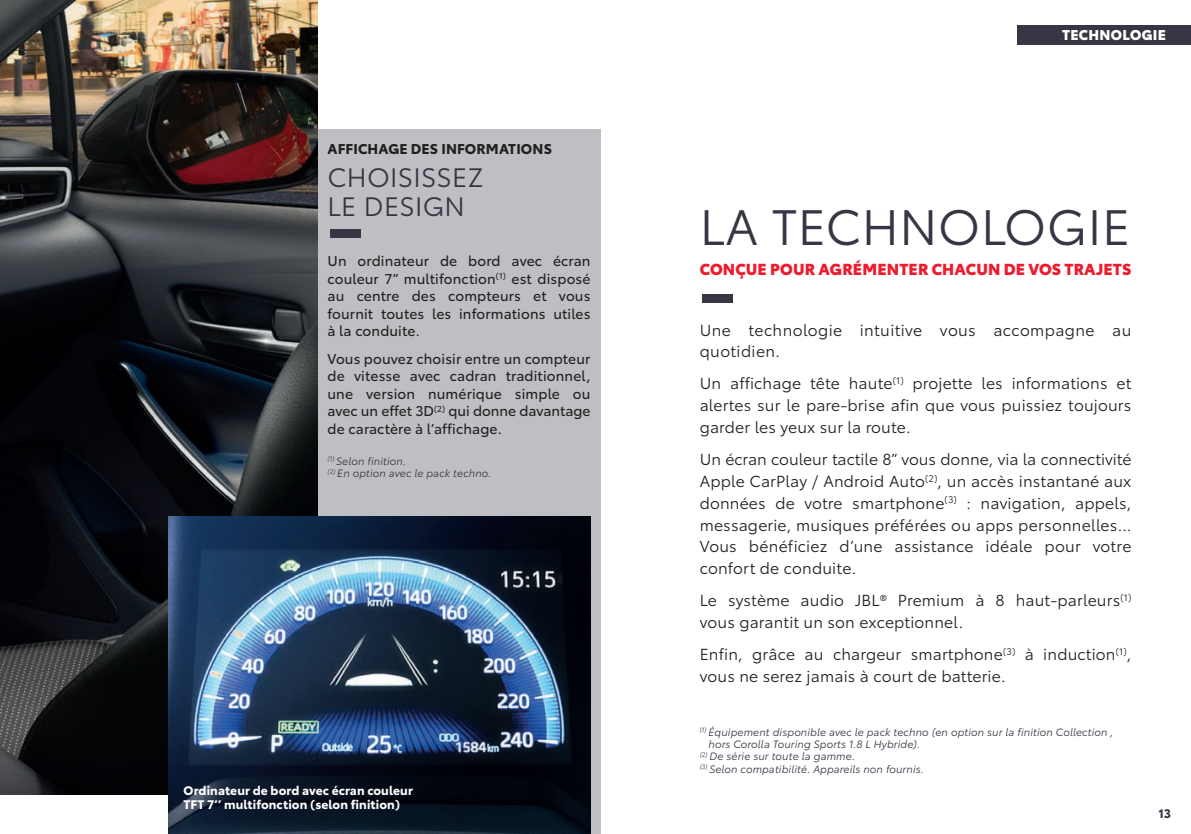
<style>
.page{position:relative;width:1191px;height:834px;background:#fff}
.page>*{position:absolute;margin:0;border:0;box-sizing:border-box;transform-origin:0 0}
.t1{font:900 56px "Toyota Type";color:#383644;scale:1.2 1}
.t2{font:49px "Toyota Type";letter-spacing:.01em;color:#383644}
.t3{font:26.25px "Toyota Type";letter-spacing:.01em;color:#383644}
.t4{font:15.75px/21.9px "Toyota Type";letter-spacing:.01em;color:#231f20}
.t5{font:900 15.75px "Toyota Type";letter-spacing:.01em;color:#ee1b2d}
.t6{font:14px/17.5px "Toyota Type";letter-spacing:.01em;color:#231f20;text-align:justify}
.t7{font:700 14px "Toyota Type";letter-spacing:.01em;color:#231f20}
.J_BODY{font:900 14px "Toyota Type";letter-spacing:.025em;color:#fff}
.J_BODY_SUB_HEAD{font:700 12.25px/14px "Toyota Type";letter-spacing:.01em;color:#fff}
.t8{font:700 12.25px "Toyota Type";color:#383644}
.t9{font:italic 10.5px/12.2px "Toyota Type";letter-spacing:.01em;color:#383644}
</style>
<div class="page">
<div style="left:169px;top:129px;width:431px;height:704px;background:#bebfc2"></div>
<img style="left:0;top:0;width:317px;height:794px">
<img style="left:169px;top:516px;width:421px;height:317px">
<div style="left:1017px;top:25px;width:174px;height:20px;background:#383644"></div>
<p class="t7" style="left:327px;top:138px;width:226px">AFFICHAGE DES INFORMATIONS</p>
<p class="t3" style="left:327px;top:159px;width:158px">CHOISISSEZ</p>
<p class="t3" style="left:327px;top:187px;width:139px">LE DESIGN</p>
<p class="t1" style="left:327px;top:184px;width:32px">–</p>
<p class="t6" style="left:327px;top:251px;width:264px">Un ordinateur de bord avec écran couleur 7” multifonction<sup>(1)</sup> est disposé au centre des compteurs et vous fournit toutes les informations utiles à la conduite.</p>
<p class="t6" style="left:327px;top:349px;width:264px">Vous pouvez choisir entre un compteur de vitesse avec cadran traditionnel, une version numérique simple ou avec un effet 3D<sup>(2)</sup> qui donne davantage de caractère à l’affichage.</p>
<p class="t9" style="left:327px;top:454px;width:165px"><sup>(1)</sup> Selon finition.<br><sup>(2)</sup> En option avec le pack techno.</p>
<p class="J_BODY_SUB_HEAD" style="left:184px;top:782px;width:231px">Ordinateur de bord avec écran couleur<br>TFT 7’’ multifonction (selon finition)</p>
<p class="J_BODY" style="left:1062px;top:24px;width:106px">TECHNOLOGIE</p>
<p class="t2" style="left:699px;top:191px;width:432px">LA TECHNOLOGIE</p>
<p class="t5" style="left:699px;top:257px;width:433px">CONÇUE POUR AGRÉMENTER CHACUN DE VOS TRAJETS</p>
<p class="t1" style="left:699px;top:249px;width:32px">–</p>
<p class="t4" style="left:699px;top:318px;width:433px">Une technologie intuitive vous accompagne au quotidien.</p>
<p class="t4" style="left:699px;top:371px;width:433px;text-align:justify">Un affichage tête haute<sup>(1)</sup> projette les informations et alertes sur le pare-brise afin que vous puissiez toujours garder les yeux sur la route.</p>
<p class="t4" style="left:699px;top:447px;width:433px;text-align:justify">Un écran couleur tactile 8” vous donne, via la connectivité Apple CarPlay / Android Auto<sup>(2)</sup>, un accès instantané aux données de votre smartphone<sup>(3)</sup> : navigation, appels, messagerie, musiques préférées ou apps personnelles… Vous bénéficiez d’une assistance idéale pour votre confort de conduite.</p>
<p class="t4" style="left:699px;top:588px;width:433px">Le système audio JBL® Premium à 8 haut-parleurs<sup>(1) </sup>vous garantit un son exceptionnel.</p>
<p class="t4" style="left:699px;top:642px;width:433px">Enfin, grâce au chargeur smartphone<sup>(3)</sup> à induction<sup>(1)</sup>, vous ne serez jamais à court de batterie.</p>
<p class="t9" style="left:708px;top:724px;width:406px;text-indent:-9px"><sup>(1)</sup> Équipement disponible avec le pack techno (en option sur la finition Collection , hors Corolla Touring Sports 1.8 L Hybride).</p>
<p class="t9" style="left:699px;top:749px;width:226px"><sup>(2)</sup> De série sur toute la gamme.<br><sup>(3)</sup> Selon compatibilité. Appareils non fournis.</p>
<p class="t8" style="left:1158px;top:804px;width:14px">13</p>
</div>
